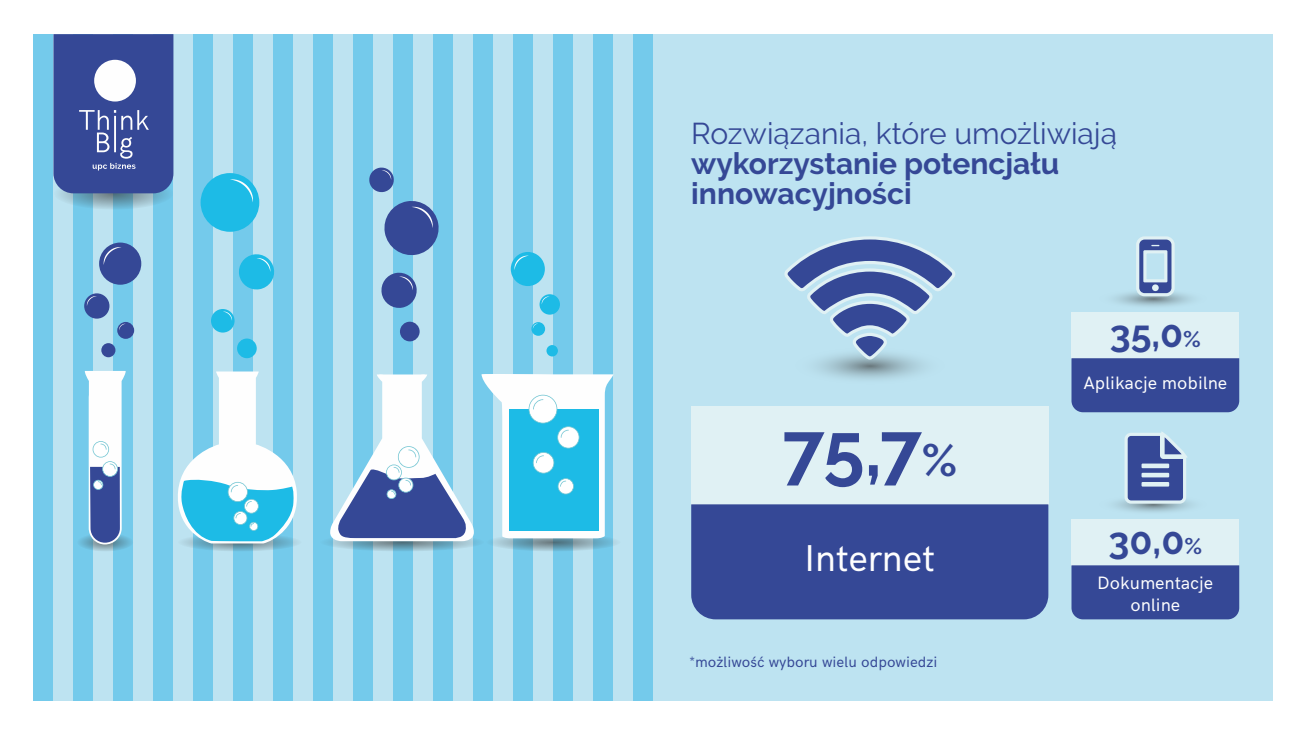
<style>
.page{position:relative;width:1307px;height:735px;background:#fff}
.page>*{position:absolute;margin:0;border:0;box-sizing:border-box;transform-origin:0 0}
.t1{font:700 75px "Raleway";color:#354896}
.t2{font:700 37.5px "Raleway";color:#354896}
.t3{font:37.5px "HK Grotesk";color:#fefefe}
.t4{font:700 30px/30px "Raleway";color:#354896}
.t5{font:30px "Raleway";color:#354896}
.t6{font:18px/21.6px "HK Grotesk";color:#fefefe;text-align:center}
.t7{font:15px "HK Grotesk";color:#354896}
.s1{font-size:45px}
.s2{font-size:22.5px}
</style>
<div class="page">
<div style="left:33px;top:34px;width:1239px;height:667px;background:#bde3f1"></div>
<div style="left:33px;top:34px;width:20px;height:667px;background:#74caeb"></div>
<div style="left:73px;top:34px;width:20px;height:667px;background:#74caeb"></div>
<div style="left:113px;top:34px;width:20px;height:667px;background:#74caeb"></div>
<div style="left:153px;top:34px;width:20px;height:667px;background:#74caeb"></div>
<div style="left:193px;top:34px;width:20px;height:667px;background:#74caeb"></div>
<div style="left:233px;top:34px;width:20px;height:667px;background:#74caeb"></div>
<div style="left:273px;top:34px;width:20px;height:667px;background:#74caeb"></div>
<div style="left:313px;top:34px;width:20px;height:667px;background:#74caeb"></div>
<div style="left:353px;top:34px;width:20px;height:667px;background:#74caeb"></div>
<div style="left:393px;top:34px;width:20px;height:667px;background:#74caeb"></div>
<div style="left:433px;top:34px;width:20px;height:667px;background:#74caeb"></div>
<div style="left:473px;top:34px;width:20px;height:667px;background:#74caeb"></div>
<div style="left:513px;top:34px;width:20px;height:667px;background:#74caeb"></div>
<div style="left:553px;top:34px;width:20px;height:667px;background:#74caeb"></div>
<div style="left:593px;top:34px;width:20px;height:667px;background:#74caeb"></div>
<div style="left:633px;top:34px;width:20px;height:667px;background:#74caeb"></div>
<svg style="left:1098px;top:288px;width:108px;height:21px"></svg>
<svg style="left:794px;top:347px;width:150px;height:37px"></svg>
<svg style="left:1098px;top:493px;width:108px;height:22px"></svg>
<div style="left:691px;top:406px;width:357px;height:98px;background:#e0f1f4"></div>
<div style="left:691px;top:504px;width:357px;height:115px;background:#354896"></div>
<div style="left:1071px;top:312px;width:167px;height:46px;background:#e0f1f4"></div>
<div style="left:1071px;top:358px;width:167px;height:54px;background:#354896"></div>
<div style="left:1071px;top:519px;width:167px;height:46px;background:#e0f1f4"></div>
<div style="left:1071px;top:565px;width:167px;height:54px;background:#354896"></div>
<svg style="left:76px;top:532px;width:57px;height:19px"></svg>
<svg style="left:177px;top:532px;width:125px;height:19px"></svg>
<svg style="left:319px;top:532px;width:165px;height:19px"></svg>
<svg style="left:485px;top:532px;width:136px;height:19px"></svg>
<svg style="left:53px;top:177px;width:120px;height:33px"></svg>
<svg style="left:53px;top:34px;width:120px;height:159px;background:#4e5fa3"></svg>
<svg style="left:481px;top:374px;width:132px;height:164px"></svg>
<svg style="left:330px;top:374px;width:144px;height:167px"></svg>
<svg style="left:85px;top:371px;width:41px;height:173px"></svg>
<svg style="left:177px;top:371px;width:123px;height:172px"></svg>
<div style="left:539px;top:294px;width:21px;height:21px;background:#1dbbe6;border-radius:50%"></div>
<div style="left:531px;top:322px;width:14px;height:14px;background:#1dbbe6;border-radius:50%"></div>
<div style="left:546px;top:345px;width:12px;height:11px;background:#1dbbe6;border-radius:50%"></div>
<svg style="left:374px;top:167px;width:15px;height:3px"></svg>
<div style="left:400px;top:322px;width:19px;height:19px;background:#354896;border-radius:50%"></div>
<div style="left:237px;top:338px;width:20px;height:20px;background:#1dbbe6;border-radius:50%"></div>
<div style="left:211px;top:309px;width:23px;height:23px;background:#1dbbe6;border-radius:50%"></div>
<svg style="left:84px;top:293px;width:25px;height:26px"></svg>
<div style="left:117px;top:322px;width:17px;height:17px;background:#354896;border-radius:50%"></div>
<div style="left:101px;top:343px;width:14px;height:14px;background:#354896;border-radius:50%"></div>
<svg style="left:87px;top:170px;width:462px;height:160px"></svg>
<svg style="left:806px;top:347px;width:126px;height:9px"></svg>
<svg style="left:1138px;top:288px;width:33px;height:5px"></svg>
<svg style="left:1127px;top:493px;width:55px;height:7px"></svg>
<p class="t5" style="left:691px;top:115px;width:427px">Rozwiązania, które umożliwiają</p>
<p class="t4" style="left:691px;top:148px;width:369px">wykorzystanie potencjału innowacyjności</p>
<h1 class="t1" style="left:782px;top:405px;width:176px">75,7<span class="s1">%</span></h1>
<p class="t3" style="left:804px;top:545px;width:131px">Internet</p>
<p class="t7" style="left:689px;top:656px;width:249px">*możliwość wyboru wielu odpowiedzi</p>
<p class="t2" style="left:1109px;top:312px;width:93px">35,0<span class="s2">%</span></p>
<p class="t6" style="left:1083px;top:375px;width:145px">Aplikacje mobilne</p>
<p class="t2" style="left:1108px;top:519px;width:95px">30,0<span class="s2">%</span></p>
<p class="t6" style="left:1097px;top:575px;width:117px">Dokumentacje online</p>
</div>
